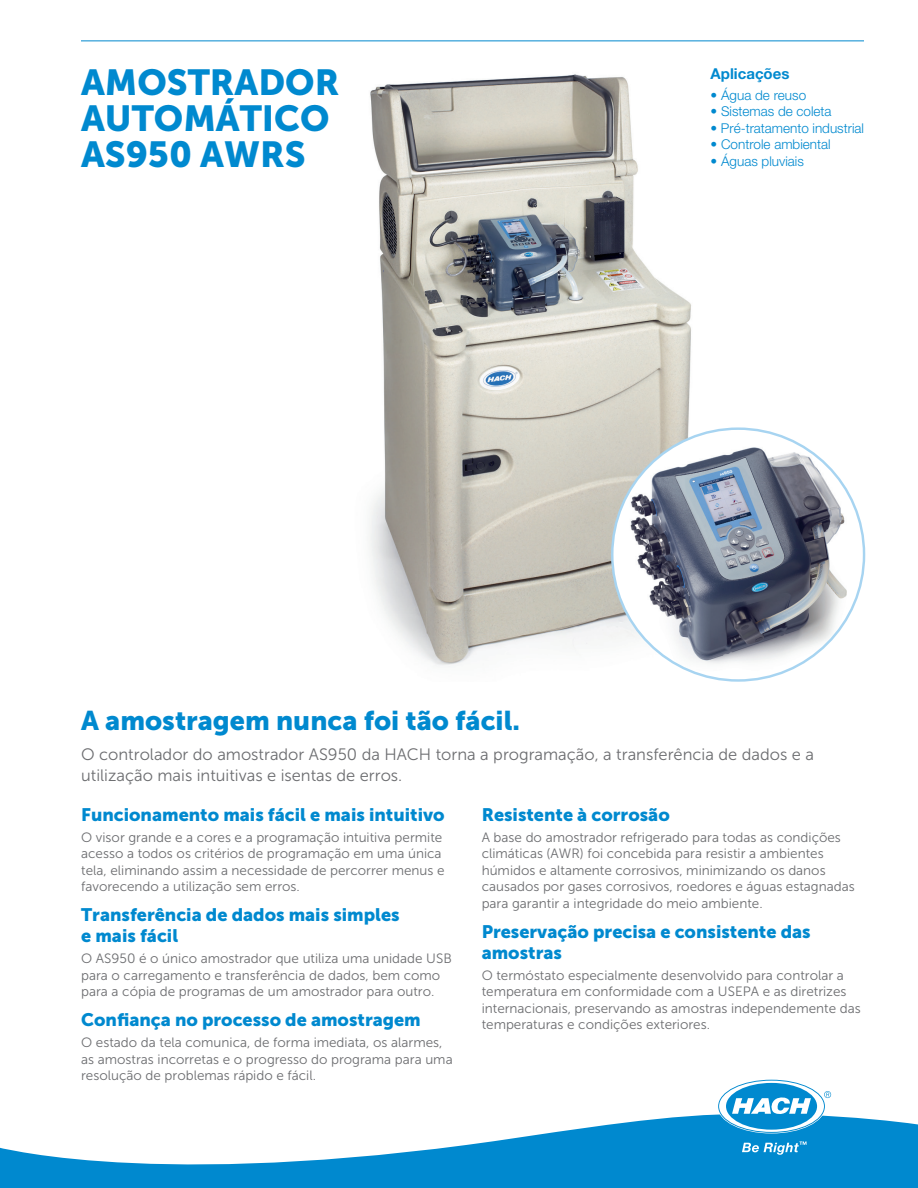
<style>
.page{position:relative;width:918px;height:1188px;background:#fff}
.page>*{position:absolute;margin:0;border:0;box-sizing:border-box;transform-origin:0 0}
.Head_1{font:36px/36px "Museo Sans 900";color:#0089cf}
.Head_2_USP{font:27px "Museo Sans 900";color:#0089cf}
.Head_2{font:18px/21px "Museo Sans 900";color:#0089cf}
.Text_1_USP{font:16.5px/21px "Museo Sans 300";color:#6c6d70}
.Head_3{font:700 15px "Helvetica Neue LTW1 G";color:#0089cf}
.Text_1_Gray{font:13.5px/16.5px "Museo Sans 300";color:#6c6d70}
.Text_1_Color{font:300 13.5px "Helvetica Neue LTW1 G";color:#0089cf}
</style>
<div class="page">
<img style="left:370px;top:74px;width:345px;height:605px">
<svg style="left:612px;top:429px;width:252px;height:251px"></svg>
<img style="left:625px;top:438px;width:227px;height:233px">
<svg style="left:0;top:1114px;width:918px;height:74px;fill:#0089cf"></svg>
<svg style="left:719px;top:1081px;width:112px;height:51px"></svg>
<svg style="left:742px;top:1141px;width:65px;height:14px"></svg>
<hr style="left:81px;top:40px;width:783px;height:1px;background:#0089cf">
<p class="Head_1" style="left:81px;top:64px;width:260px">AMOSTRADOR<br>AUTOMÁTICO<br>AS950 AWRS</p>
<p class="Head_3" style="left:711px;top:64px;width:80px">Aplicações</p>
<p class="Text_1_Color" style="left:711px;top:87px;width:97px">• Água de reuso</p>
<p class="Text_1_Color" style="left:711px;top:103px;width:123px">• Sistemas de coleta</p>
<p class="Text_1_Color" style="left:711px;top:120px;width:155px">• Pré-tratamento industrial</p>
<p class="Text_1_Color" style="left:711px;top:136px;width:122px">• Controle ambiental</p>
<p class="Text_1_Color" style="left:711px;top:153px;width:95px">• Águas pluviais</p>
<p class="Head_2_USP" style="left:81px;top:705px;width:440px">A amostragem nunca foi tão fácil.</p>
<p class="Text_1_USP" style="left:81px;top:744px;width:734px">O controlador do amostrador AS950 da HACH torna a programação, a transferência de dados e a utilização mais intuitivas e isentas de erros.</p>
<p class="Head_2" style="left:81px;top:804px;width:365px">Funcionamento mais fácil e mais intuitivo</p>
<p class="Text_1_Gray" style="left:81px;top:829px;width:365px">O visor grande e a cores e a programação intuitiva permite acesso a todos os critérios de programação em uma única tela, eliminando assim a necessidade de percorrer menus e favorecendo a utilização sem erros.</p>
<p class="Head_2" style="left:81px;top:904px;width:320px">Transferência de dados mais simples e mais fácil</p>
<p class="Text_1_Gray" style="left:81px;top:950px;width:372px">O AS950 é o único amostrador que utiliza uma unidade USB para o carregamento e transferência de dados, bem como para a cópia de programas de um amostrador para outro.</p>
<p class="Head_2" style="left:81px;top:1009px;width:341px">Confiança no processo de amostragem</p>
<p class="Text_1_Gray" style="left:81px;top:1034px;width:373px">O estado da tela comunica, de forma imediata, os alarmes, as amostras incorretas e o progresso do programa para uma resolução de problemas rápido e fácil.</p>
<p class="Head_2" style="left:482px;top:804px;width:190px">Resistente à corrosão</p>
<p class="Text_1_Gray" style="left:482px;top:829px;width:375px">A base do amostrador refrigerado para todas as condições climáticas (AWR) foi concebida para resistir a ambientes húmidos e altamente corrosivos, minimizando os danos causados por gases corrosivos, roedores e águas estagnadas para garantir a integridade do meio ambiente.</p>
<p class="Head_2" style="left:482px;top:921px;width:331px">Preservação precisa e consistente das amostras</p>
<p class="Text_1_Gray" style="left:482px;top:967px;width:381px">O termóstato especialmente desenvolvido para controlar a temperatura em conformidade com a USEPA e as diretrizes internacionais, preservando as amostras independemente das temperaturas e condições exteriores.</p>
</div>
